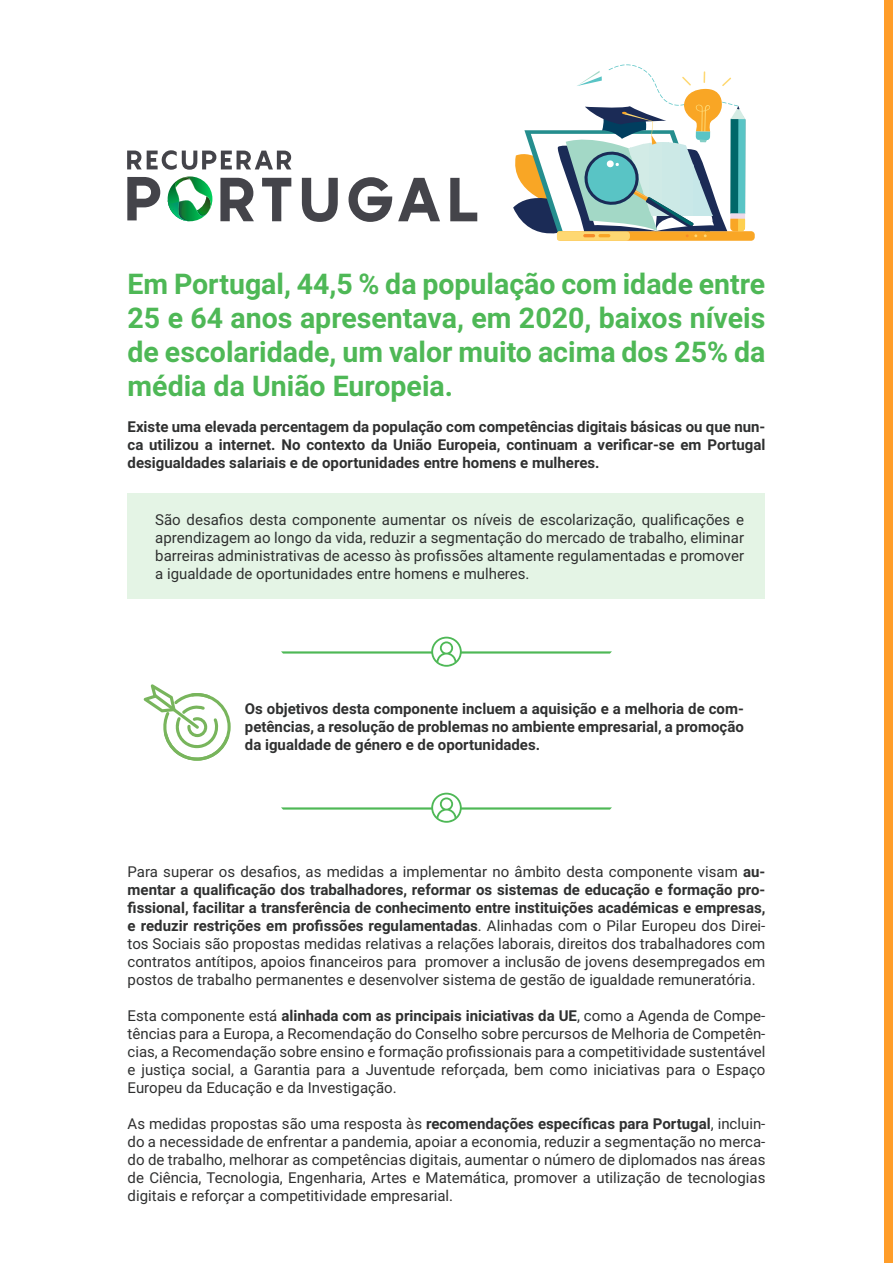
<style>
.page{position:relative;width:893px;height:1263px;background:#fff}
.page>*{position:absolute;margin:0;border:0;box-sizing:border-box;transform-origin:0 0}
.t1{font:700 28.5px/34.2px "Roboto";color:#4eb856;text-align:justify}
.t2{font:15px/18px "Roboto";color:#2f3030;text-align:justify}
.t3{font:700 15px/18px "Roboto";color:#2f3030;text-align:justify}
.s1{font-weight:700}
</style>
<div class="page">
<svg style="left:168px;top:176px;width:44px;height:46px"></svg>
<svg style="left:127px;top:150px;width:164px;height:20px"></svg>
<svg style="left:220px;top:178px;width:34px;height:43px"></svg>
<svg style="left:262px;top:178px;width:29px;height:43px"></svg>
<svg style="left:302px;top:178px;width:36px;height:44px"></svg>
<svg style="left:349px;top:177px;width:43px;height:45px"></svg>
<svg style="left:398px;top:178px;width:42px;height:43px"></svg>
<svg style="left:450px;top:178px;width:27px;height:43px"></svg>
<svg style="left:127px;top:177px;width:33px;height:43px"></svg>
<div style="left:884px;top:0;width:9px;height:1263px;background:#ff9d29"></div>
<svg style="left:144px;top:684px;width:87px;height:77px"></svg>
<div style="left:128px;top:493px;width:637px;height:106px;background:#e4f4e5"></div>
<svg style="left:281px;top:637px;width:331px;height:30px"></svg>
<svg style="left:281px;top:793px;width:331px;height:30px"></svg>
<div style="left:557px;top:231px;width:198px;height:10px;background:#f9a625;border-radius:4px"></div>
<svg style="left:513px;top:64px;width:232px;height:177px"></svg>
<p class="t1" style="left:128px;top:265px;width:639px">Em Portugal, 44,5 % da população com idade entre 25 e 64 anos apresentava, em 2020, baixos níveis de escolaridade, um valor muito acima dos 25% da média da União Europeia.</p>
<p class="t3" style="left:128px;top:417px;width:639px">Existe uma elevada percentagem da população com competências digitais básicas ou que nun&shy;ca utilizou a internet. No contexto da União Europeia, continuam a verificar-se em Portugal desigualdades salariais e de oportunidades entre homens e mulheres.</p>
<p class="t2" style="left:155px;top:510px;width:590px">São desafios desta componente aumentar os níveis de escolarização, qualificações e aprendizagem ao longo da vida, reduzir a segmentação do mercado de trabalho, eliminar barreiras administrativas de acesso às profissões altamente regulamentadas e promover a igualdade de oportunidades entre homens e mulheres.</p>
<p class="t3" style="left:245px;top:699px;width:501px">Os objetivos desta componente incluem a aquisição e a melhoria de com&shy;petências, a resolução de problemas no ambiente empresarial, a promoção da igualdade de género e de oportunidades.</p>
<p class="t2" style="left:128px;top:862px;width:639px">Para superar os desafios, as medidas a implementar no âmbito desta componente visam <span class="s1">au&shy;mentar a qualificação dos trabalhadores, reformar os sistemas de educação e formação pro&shy;fissional, facilitar a transferência de conhecimento entre instituições académicas e empresas, e reduzir restrições em profissões regulamentadas</span>. Alinhadas com o Pilar Europeu dos Direi&shy;tos Sociais são propostas medidas relativas a relações laborais, direitos dos trabalhadores com contratos antítipos, apoios financeiros para promover a inclusão de jovens desempregados em postos de trabalho permanentes e desenvolver sistema de gestão de igualdade remuneratória.</p>
<p class="t2" style="left:128px;top:1006px;width:639px">Esta componente está <span class="s1">alinhada com as principais iniciativas da UE</span>, como a Agenda de Compe&shy;tências para a Europa, a Recomendação do Conselho sobre percursos de Melhoria de Competên&shy;cias, a Recomendação sobre ensino e formação profissionais para a competitividade sustentável e justiça social, a Garantia para a Juventude reforçada, bem como iniciativas para o Espaço Europeu da Educação e da Investigação.</p>
<p class="t2" style="left:128px;top:1114px;width:639px">As medidas propostas são uma resposta às <span class="s1">recomendações específicas para Portugal</span>, incluin&shy;do a necessidade de enfrentar a pandemia, apoiar a economia, reduzir a segmentação no merca&shy;do de trabalho, melhorar as competências digitais, aumentar o número de diplomados nas áreas de Ciência, Tecnologia, Engenharia, Artes e Matemática, promover a utilização de tecnologias digitais e reforçar a competitividade empresarial.</p>
</div>
